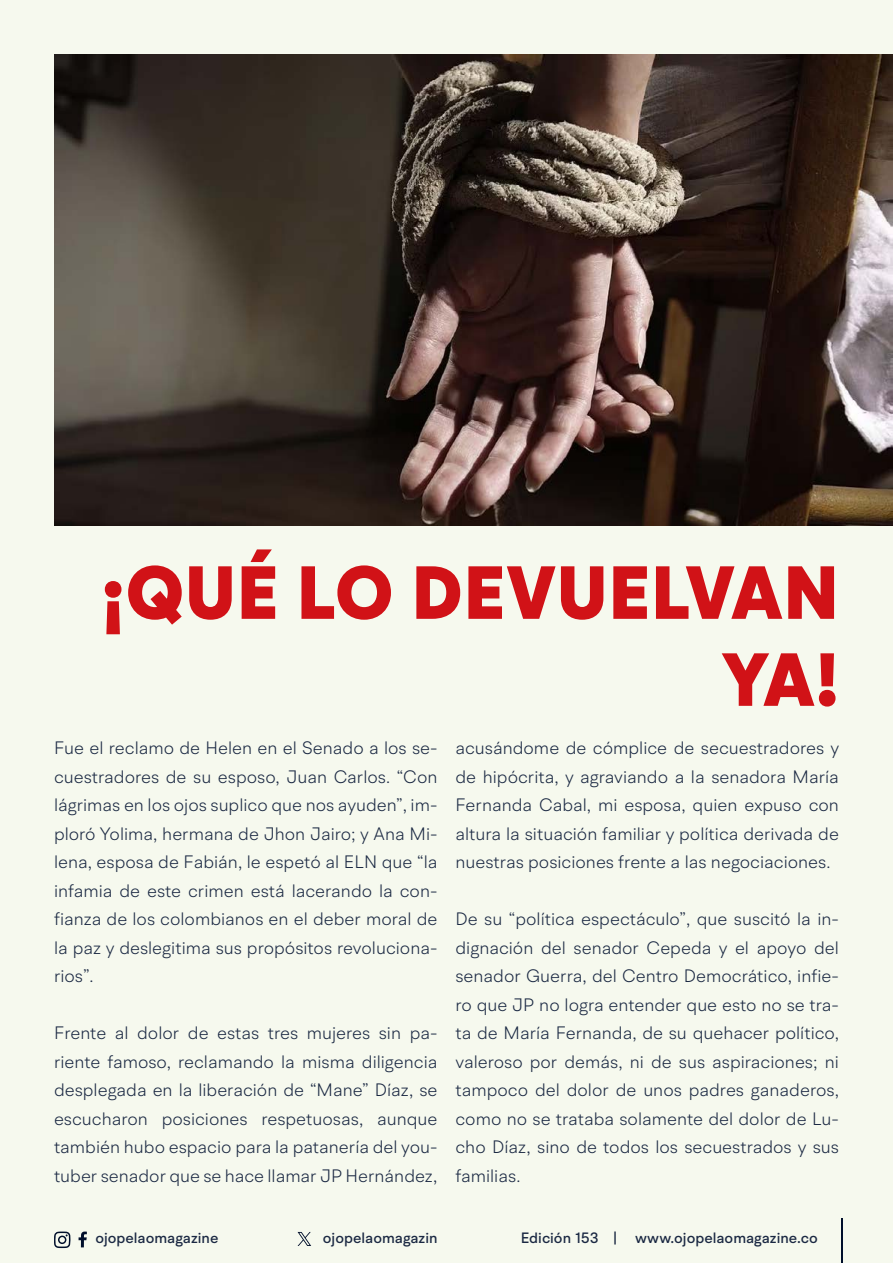
<style>
.page{position:relative;width:893px;height:1263px;background:#f6f9ee}
.page>*{position:absolute;margin:0;border:0;box-sizing:border-box;transform-origin:0 0}
.t1{font:900 75px/87px "BR Hendrix";letter-spacing:.01em;color:#d11217;text-align:right}
.t2{font:300 18px/28.5px "BR Hendrix";color:#1b2943;text-align:justify}
.t3{font:500 15px "BR Hendrix";color:#1b2943}
</style>
<div class="page">
<svg style="left:79px;top:1231px;width:8px;height:16px"></svg>
<svg style="left:54px;top:1231px;width:17px;height:17px"></svg>
<hr style="left:841px;top:1219px;width:1px;height:44px;background:#000f2b">
<svg style="left:298px;top:1232px;width:13px;height:14px"></svg>
<img style="left:54px;top:54px;width:839px;height:472px">
<h1 class="t1" style="left:101px;top:551px;width:739px">¡QUÉ LO DEVUELVAN<br>YA!</h1>
<p class="t2" style="left:54px;top:734px;width:385px">Fue el reclamo de Helen en el Senado a los se&shy;cuestradores de su esposo, Juan Carlos. “Con lágrimas en los ojos suplico que nos ayuden”, im&shy;ploró Yolima, hermana de Jhon Jairo; y Ana Mi&shy;lena, esposa de Fabián, le espetó al ELN que “la infamia de este crimen está lacerando la con&shy;fianza de los colombianos en el deber moral de la paz y deslegitima sus propósitos revoluciona&shy;rios”.</p>
<p class="t2" style="left:54px;top:1019px;width:385px">Frente al dolor de estas tres mujeres sin pa&shy;riente famoso, reclamando la misma diligencia desplegada en la liberación de “Mane” Díaz, se escucharon posiciones respetuosas, aunque también hubo espacio para la patanería del you&shy;tuber senador que se hace llamar JP Hernández,</p>
<p class="t2" style="left:455px;top:734px;width:385px">acusándome de cómplice de secuestradores y de hipócrita, y agraviando a la senadora María Fernanda Cabal, mi esposa, quien expuso con altura la situación familiar y política derivada de nuestras posiciones frente a las negociaciones.</p>
<p class="t2" style="left:455px;top:905px;width:385px">De su “política espectáculo”, que suscitó la in&shy;dignación del senador Cepeda y el apoyo del senador Guerra, del Centro Democrático, infie&shy;ro que JP no logra entender que esto no se tra&shy;ta de María Fernanda, de su quehacer político, valeroso por demás, ni de sus aspiraciones; ni tampoco del dolor de unos padres ganaderos, como no se trataba solamente del dolor de Lu&shy;cho Díaz, sino de todos los secuestrados y sus familias.</p>
<p class="t3" style="left:95px;top:1229px;width:125px">ojopelaomagazine</p>
<p class="t3" style="left:323px;top:1229px;width:116px">ojopelaomagazin</p>
<p class="t3" style="left:521px;top:1229px;width:299px">Edición 153 | www.ojopelaomagazine.co</p>
</div>
